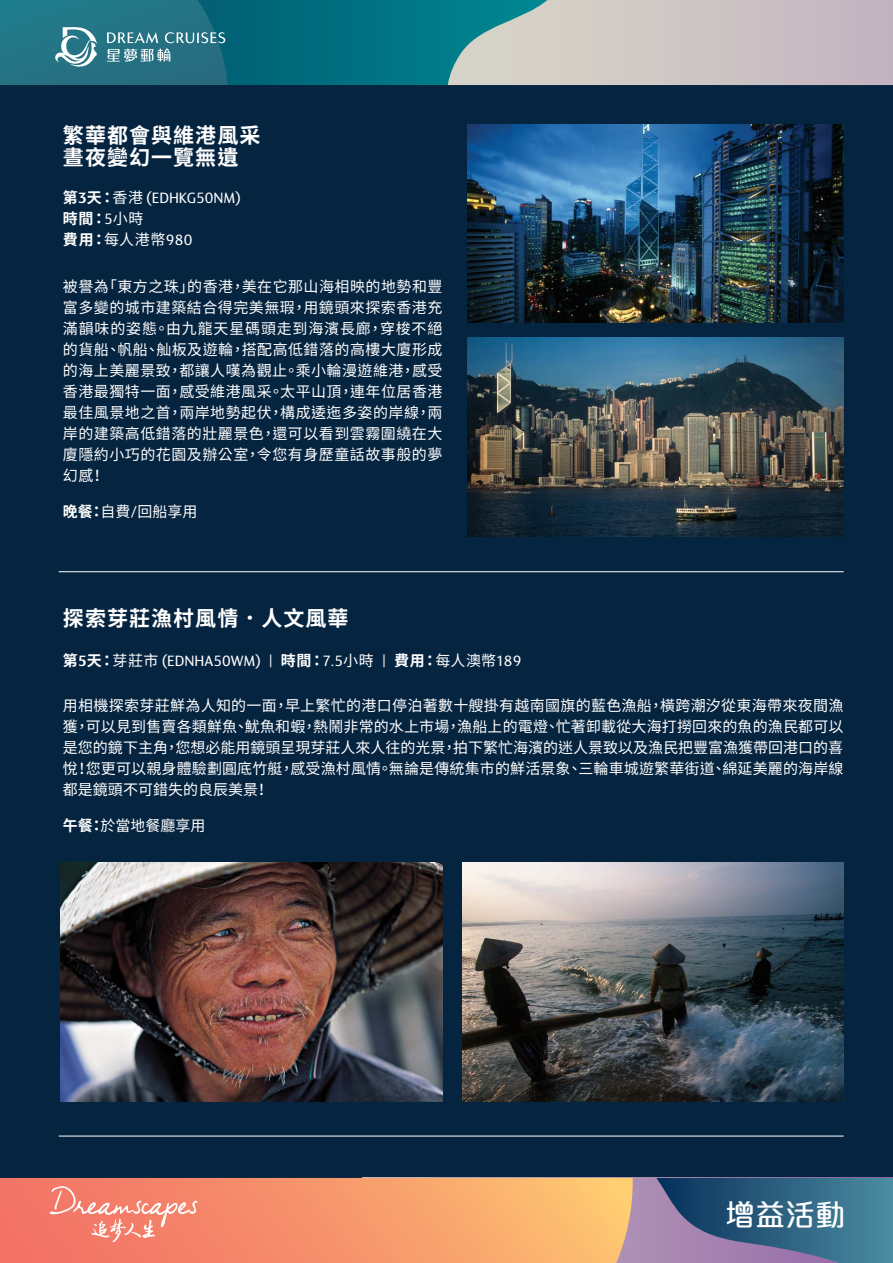
<style>
.page{position:relative;width:893px;height:1263px;background:#fff}
.page>*{position:absolute;margin:0;border:0;box-sizing:border-box;transform-origin:0 0}
.t1{font:500 30px "M Elle HK";color:#fff}
.t2{font:700 21px/22.5px "Source Han Sans TC";letter-spacing:.05em;color:#fff}
.t3{font:15px/21px "Source Han Sans TC";letter-spacing:.01em;color:#fff;text-align:justify}
.t4{font:15px "FS Blake";color:#fff}
.t5{font:700 15px/21px "Source Han Sans TC";color:#fff}
.s1{font-family:"Source Han Sans TC";font-weight:700}
.s2{font-weight:700}
.s3{font-family:"Source Han Sans TC"}
.s4{font-family:"FS Blake";font-weight:400}
.s5{font-weight:400}
.s6{font-family:"FS Blake"}
</style>
<div class="page">
<div style="left:0;top:85px;width:893px;height:1103px;background:#052440"></div>
<hr style="left:59px;top:571px;width:785px;height:1px;background:#fff">
<hr style="left:59px;top:1136px;width:785px;height:1px;background:#fff">
<img style="left:467px;top:124px;width:376px;height:199px">
<img style="left:467px;top:337px;width:377px;height:199px">
<img style="left:61px;top:862px;width:381px;height:240px">
<img style="left:462px;top:862px;width:381px;height:240px">
<svg style="left:633px;top:1178px;width:260px;height:85px;background:#546f91"></svg>
<svg style="left:0;top:1178px;width:633px;height:85px;background:#f79a6c"></svg>
<svg style="left:547px;top:0;width:346px;height:85px;background:#cbc2c3"></svg>
<svg style="left:228px;top:0;width:319px;height:85px;background:#2b848e"></svg>
<svg style="left:0;top:0;width:228px;height:85px;background:#317c8c"></svg>
<svg style="left:49px;top:1186px;width:148px;height:56px;background:#f58d7b"></svg>
<h2 class="t2" style="left:63px;top:124px;width:199px">繁華都會與維港風采晝夜變幻一覽無遺</h2>
<p class="t4" style="left:63px;top:187px;width:180px"><span class="s1">第</span><span class="s2">3</span><span class="s1">天：</span><span class="s3">香港</span> (EDHKG50NM)</p>
<p class="t5" style="left:63px;top:208px;width:131px">時間：<span class="s4">5</span><span class="s5">小時<br></span>費用：<span class="s5">每人港幣</span><span class="s4">980</span></p>
<p class="t3" style="left:63px;top:276px;width:381px">被譽為「東方之珠」的香港，美在它那山海相映的地勢和豐富多變的城市建築結合得完美無瑕，用鏡頭來探索香港充滿韻味的姿態。由九龍天星碼頭走到海濱長廊，穿梭不絕的貨船、帆船、舢板及遊輪，搭配高低錯落的高樓大廈形成的海上美麗景致，都讓人嘆為觀止。乘小輪漫遊維港，感受香港最獨特一面，感受維港風采。太平山頂，連年位居香港最佳風景地之首，兩岸地勢起伏，構成逶迤多姿的岸線，兩岸的建築高低錯落的壯麗景色，還可以看到雲霧圍繞在大廈隱約小巧的花園及辦公室，令您有身歷童話故事般的夢幻感！</p>
<p class="t3" style="left:63px;top:501px;width:136px"><span class="s2">晚餐：</span>自費<span class="s6">/</span>回船享用</p>
<h2 class="t2" style="left:63px;top:607px;width:287px">探索芽莊漁村風情．人文風華</h2>
<p class="t4" style="left:63px;top:651px;width:460px"><span class="s1">第</span><span class="s2">5</span><span class="s1">天：</span><span class="s3">芽莊市</span> (EDNHA50WM) | <span class="s1">時間：</span>7.5<span class="s3">小時</span> | <span class="s1">費用：</span><span class="s3">每人澳幣</span>189</p>
<p class="t3" style="left:63px;top:695px;width:782px">用相機探索芽莊鮮為人知的一面，早上繁忙的港口停泊著數十艘掛有越南國旗的藍色漁船，橫跨潮汐從東海帶來夜間漁獲，可以見到售賣各類鮮魚、魷魚和蝦，熱鬧非常的水上市場，漁船上的電燈、忙著卸載從大海打撈回來的魚的漁民都可以是您的鏡下主角，您想必能用鏡頭呈現芽莊人來人往的光景，拍下繁忙海濱的迷人景致以及漁民把豐富漁獲帶回港口的喜悅！您更可以親身體驗劃圓底竹艇，感受漁村風情。無論是傳統集市的鮮活景象、三輪車城遊繁華街道、綿延美麗的海岸線都是鏡頭不可錯失的良辰美景！</p>
<p class="t3" style="left:63px;top:815px;width:144px"><span class="s2">午餐：</span>於當地餐廳享用</p>
<h1 class="t1" style="left:725px;top:1200px;width:121px">增益活動</h1>
</div>
